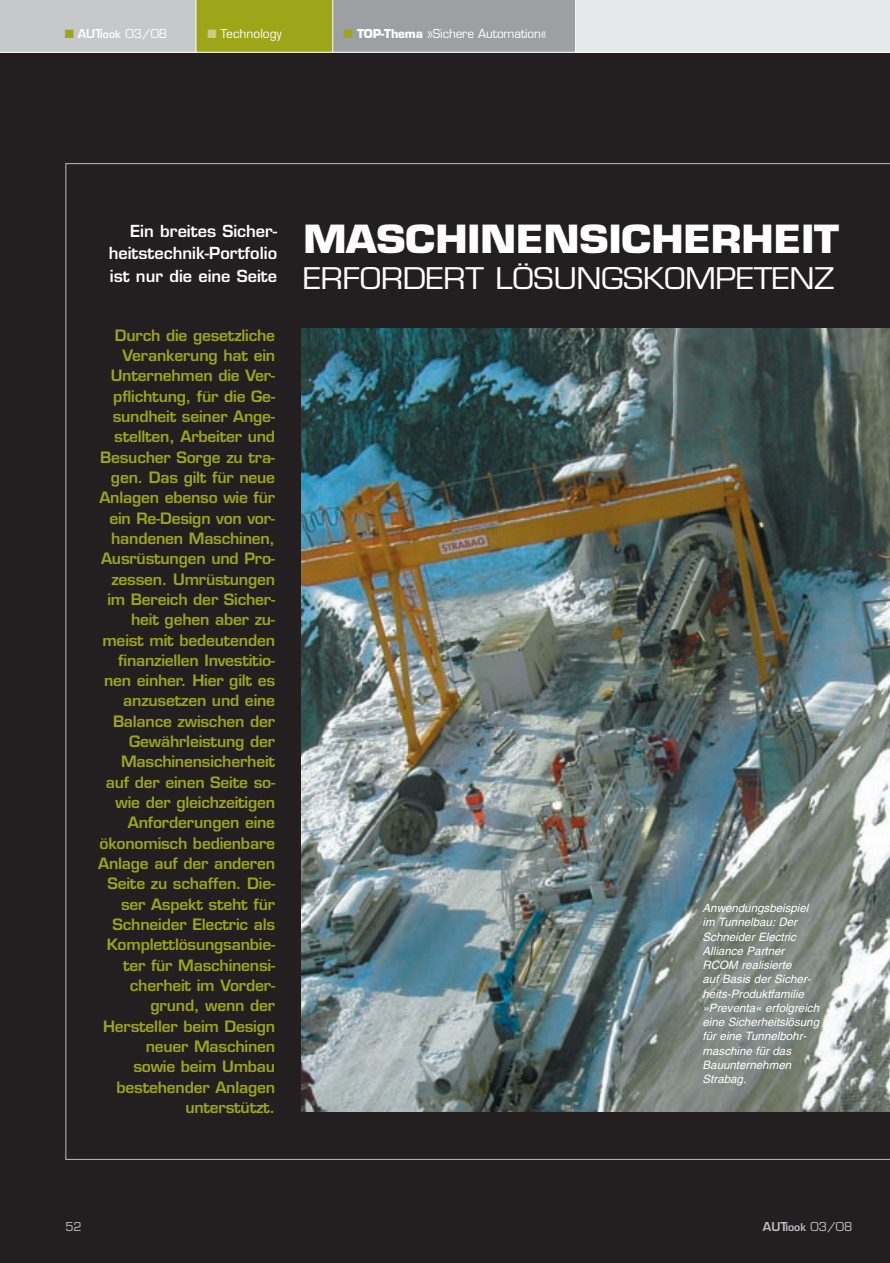
<style>
.page{position:relative;width:890px;height:1263px;background:#fff}
.page>*{position:absolute;margin:0;border:0;box-sizing:border-box;transform-origin:0 0}
.t1{font:700 37.8px "Eurostile";letter-spacing:-.015em;color:#fff;scale:1.1 1}
.t2{font:29.1px "Eurostile";letter-spacing:-.015em;color:#fff;scale:1.1 1}
.t3{font:600 16.2px/22.5px "Eurostile";color:#fff;text-align:justify}
.t4{font:600 15.3px/20.2px "Eurostile";letter-spacing:-.015em;color:#9da618;text-align:right}
.t5{font:12px "Eurostile";letter-spacing:-.015em;color:#fff}
.t6{font:12px "Eurostile";color:#bcbdc0}
.t7{font:italic 11.55px/14.2px "Helvetica";color:#fff}
.s1{color:#9da618}
.s2{font-weight:600}
.s3{font-weight:600;font-size:8.85px}
.s4{font-weight:600;font-size:10.5px}
.s5{color:#c9cd88}
.s6{font-weight:700}
</style>
<div class="page">
<img style="left:0;top:0;width:889px;height:1263px">
<p class="t5" style="left:65px;top:29px;width:104px"><span class="s1">■</span> <span class="s2">AUT</span><span class="s3">l</span><span class="s4">ook</span> 03/08</p>
<p class="t5" style="left:208px;top:29px;width:76px"><span class="s5">■</span> Technology</p>
<p class="t5" style="left:344px;top:29px;width:204px"><span class="s1">■</span> <span class="s6">TOP-Thema</span> »Sichere Automation«</p>
<p class="t3" style="left:109px;top:221px;width:170px;text-indent:21px">Ein breites Sicher&shy;heitstechnik-Portfolio ist nur die eine Seite</p>
<h1 class="t1" style="left:303px;top:225px;width:488px">MASCHINENSICHERHEIT</h1>
<h2 class="t2" style="left:303px;top:268px;width:484px">ERFORDERT LÖSUNGSKOMPETENZ</h2>
<p class="t4" style="left:98px;top:327px;width:178px">Durch die gesetzliche<br>Verankerung hat ein<br>Unternehmen die Ver&shy;pflichtung, für die Ge&shy;sundheit seiner Ange&shy;stellten, Arbeiter und<br>Besucher Sorge zu tra&shy;gen. Das gilt für neue<br>Anlagen ebenso wie für ein Re-Design von vor&shy;handenen Maschinen,<br>Ausrüstungen und Pro&shy;zessen. Umrüstungen im Bereich der Sicher&shy;heit gehen aber zu&shy;meist mit bedeutenden finanziellen Investitio&shy;nen einher. Hier gilt es anzusetzen und eine<br>Balance zwischen der<br>Gewährleistung der<br>Maschinensicherheit auf der einen Seite so&shy;wie der gleichzeitigen<br>Anforderungen eine ökonomisch bedienbare<br>Anlage auf der anderen<br>Seite zu schaffen. Die&shy;ser Aspekt steht für<br>Schneider Electric als<br>Komplettlösungsanbie&shy;ter für Maschinensi&shy;cherheit im Vorder&shy;grund, wenn der<br>Hersteller beim Design neuer Maschinen<br>sowie beim Umbau bestehender Anlagen unterstützt.</p>
<p class="t7" style="left:702px;top:902px;width:118px">Anwendungsbeispiel im Tunnelbau: Der<br>Schneider Electric<br>Alliance Partner<br>RCOM realisierte<br>auf Basis der Sicher&shy;heits-Produktfamilie »Preventa« erfolgreich eine Sicherheitslösung für eine Tunnelbohr&shy;maschine für das<br>Bauunternehmen<br>Strabag.</p>
<p class="t6" style="left:65px;top:1222px;width:18px">52</p>
<p class="t6" style="left:762px;top:1222px;width:91px"><span class="s2">AUT</span><span class="s3">l</span><span class="s4">ook</span> 03/08</p>
</div>
